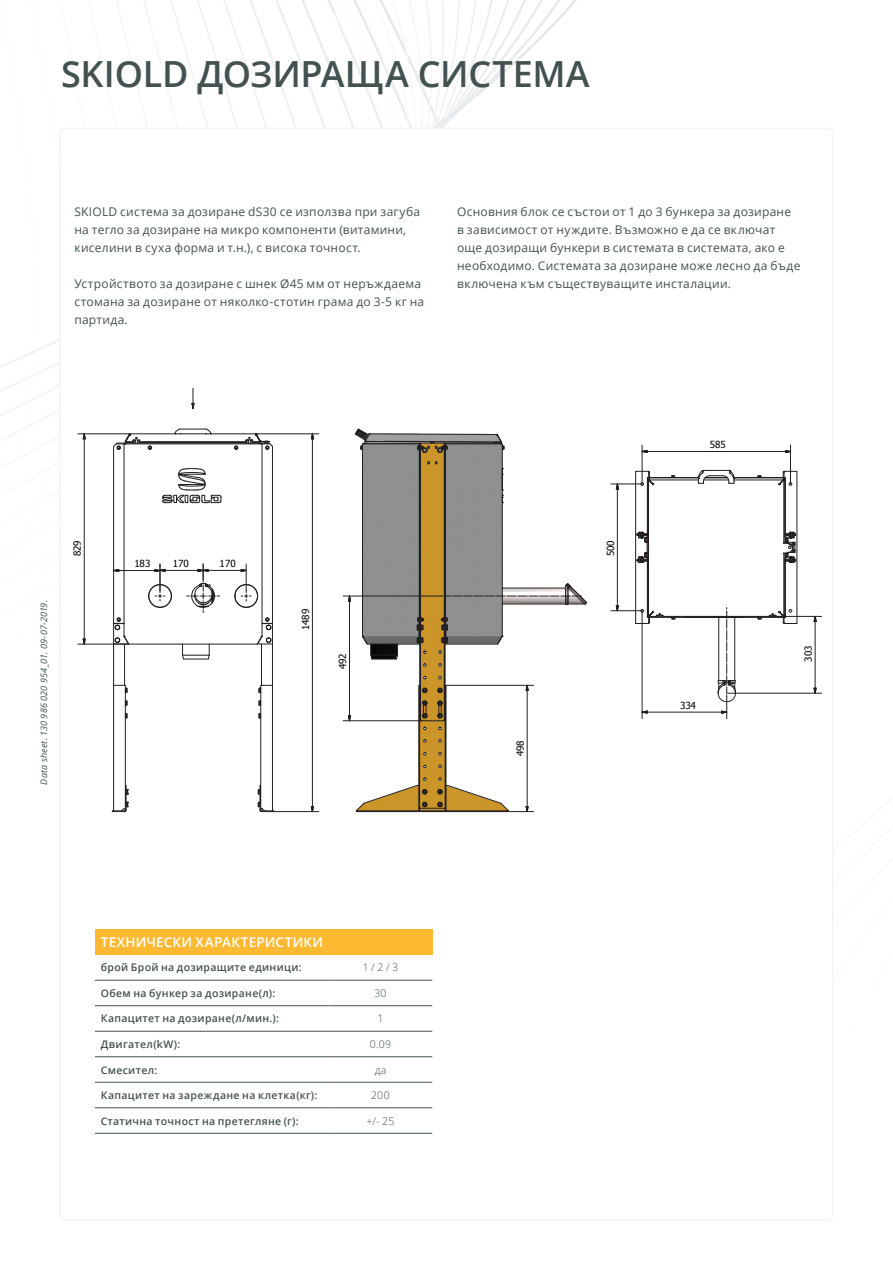
<style>
.page{position:relative;width:893px;height:1263px;background:#fff}
.page>*{position:absolute;margin:0;border:0;box-sizing:border-box;transform-origin:0 0}
.headline_2{font:600 36px "Open Sans";letter-spacing:-.005em;color:#435151}
.t1{font:14.7px "Tahoma";color:#000}
.table_top_white_text{font:600 13.5px "Open Sans";letter-spacing:.02em;color:#fff}
.body_text{font:12px/18px "Open Sans";letter-spacing:.02em;color:#435151}
.table_headline{font:600 10.5px "Open Sans";letter-spacing:.03em;color:#435151}
.table_body_text{font:300 10.5px "Open Sans";letter-spacing:.03em;color:#435151}
.t2{font:9.75px "Tahoma";letter-spacing:-.005em;color:#000}
.all_rights_reserved{font:italic 9px "Open Sans";letter-spacing:.02em;color:#435151}
</style>
<div class="page">
<svg style="left:264px;top:0;width:313px;height:128px"></svg>
<hr style="left:272px;top:644px;width:1px;height:41px;background:#231f20">
<hr style="left:261px;top:644px;width:1px;height:41px;background:#231f20">
<hr style="left:113px;top:644px;width:1px;height:41px;background:#231f20">
<hr style="left:124px;top:644px;width:1px;height:41px;background:#231f20">
<hr style="left:113px;top:685px;width:1px;height:126px;background:#231f20">
<hr style="left:125px;top:685px;width:1px;height:100px;background:#231f20">
<svg style="left:258px;top:685px;width:16px;height:127px"></svg>
<svg style="left:125px;top:700px;width:3px;height:6px"></svg>
<svg style="left:125px;top:713px;width:3px;height:6px"></svg>
<svg style="left:114px;top:685px;width:14px;height:8px"></svg>
<svg style="left:112px;top:785px;width:17px;height:27px"></svg>
<img style="left:355px;top:666px;width:179px;height:146px">
<div style="left:444px;top:446px;width:1px;height:275px;border:1px solid #231f20"></div>
<div style="left:419px;top:446px;width:2px;height:275px;border:1px solid #231f20"></div>
<div style="left:445px;top:685px;width:1px;height:126px;border:1px solid #231f20"></div>
<div style="left:419px;top:685px;width:1px;height:126px;border:1px solid #231f20"></div>
<svg style="left:420px;top:700px;width:25px;height:21px"></svg>
<svg style="left:437px;top:685px;width:9px;height:8px"></svg>
<svg style="left:420px;top:685px;width:8px;height:8px"></svg>
<hr style="left:783px;top:553px;width:1px;height:63px;background:#231f20">
<hr style="left:783px;top:480px;width:1px;height:63px;background:#231f20">
<div style="left:663px;top:615px;width:107px;height:2px;border:1px solid #231f20"></div>
<hr style="left:649px;top:480px;width:49px;height:1px;background:#231f20">
<hr style="left:734px;top:480px;width:49px;height:1px;background:#231f20">
<hr style="left:797px;top:471px;width:1px;height:152px;background:#231f20">
<hr style="left:635px;top:471px;width:1px;height:152px;background:#231f20">
<hr style="left:785px;top:561px;width:1px;height:55px;background:#231f20">
<hr style="left:648px;top:617px;width:137px;height:1px;background:#231f20">
<svg style="left:769px;top:609px;width:28px;height:15px"></svg>
<hr style="left:734px;top:477px;width:51px;height:1px;background:#231f20">
<hr style="left:648px;top:477px;width:50px;height:1px;background:#231f20">
<svg style="left:778px;top:471px;width:19px;height:15px"></svg>
<hr style="left:785px;top:478px;width:1px;height:56px;background:#231f20">
<hr style="left:734px;top:478px;width:51px;height:1px;background:#231f20">
<svg style="left:698px;top:469px;width:37px;height:15px"></svg>
<hr style="left:648px;top:478px;width:50px;height:1px;background:#231f20">
<svg style="left:636px;top:471px;width:27px;height:153px"></svg>
<svg style="left:783px;top:532px;width:13px;height:31px"></svg>
<svg style="left:191px;top:388px;width:4px;height:21px"></svg>
<svg style="left:311px;top:433px;width:3px;height:7px"></svg>
<svg style="left:311px;top:806px;width:3px;height:5px"></svg>
<hr style="left:312px;top:439px;width:1px;height:367px;background:#231f20">
<hr style="left:274px;top:811px;width:45px;height:1px;background:#231f20">
<hr style="left:256px;top:434px;width:63px;height:1px;background:#231f20">
<svg style="left:616px;top:605px;width:3px;height:5px"></svg>
<svg style="left:616px;top:483px;width:3px;height:7px"></svg>
<hr style="left:617px;top:489px;width:1px;height:117px;background:#231f20">
<hr style="left:611px;top:610px;width:31px;height:1px;background:#231f20">
<hr style="left:611px;top:484px;width:31px;height:1px;background:#231f20">
<svg style="left:785px;top:450px;width:5px;height:3px"></svg>
<svg style="left:641px;top:450px;width:7px;height:3px"></svg>
<hr style="left:647px;top:451px;width:138px;height:1px;background:#231f20">
<hr style="left:642px;top:445px;width:1px;height:39px;background:#231f20">
<hr style="left:790px;top:445px;width:1px;height:39px;background:#231f20">
<svg style="left:113px;top:428px;width:160px;height:232px"></svg>
<svg style="left:641px;top:710px;width:7px;height:4px"></svg>
<hr style="left:647px;top:712px;width:75px;height:1px;background:#231f20">
<svg style="left:686px;top:607px;width:58px;height:111px"></svg>
<hr style="left:642px;top:611px;width:1px;height:107px;background:#231f20">
<svg style="left:813px;top:687px;width:4px;height:6px"></svg>
<svg style="left:813px;top:617px;width:4px;height:5px"></svg>
<hr style="left:815px;top:621px;width:1px;height:67px;background:#231f20">
<hr style="left:769px;top:616px;width:52px;height:1px;background:#231f20">
<hr style="left:727px;top:693px;width:94px;height:1px;background:#231f20">
<svg style="left:348px;top:715px;width:3px;height:5px"></svg>
<svg style="left:348px;top:429px;width:239px;height:237px"></svg>
<hr style="left:349px;top:601px;width:1px;height:115px;background:#231f20">
<hr style="left:343px;top:720px;width:78px;height:1px;background:#231f20">
<hr style="left:343px;top:596px;width:98px;height:1px;background:#231f20">
<svg style="left:525px;top:684px;width:4px;height:7px"></svg>
<hr style="left:527px;top:690px;width:1px;height:116px;background:#231f20">
<hr style="left:446px;top:685px;width:88px;height:1px;background:#231f20">
<svg style="left:356px;top:778px;width:178px;height:34px"></svg>
<svg style="left:82px;top:638px;width:4px;height:6px"></svg>
<svg style="left:82px;top:433px;width:4px;height:7px"></svg>
<hr style="left:84px;top:439px;width:1px;height:200px;background:#231f20">
<hr style="left:78px;top:644px;width:51px;height:1px;background:#231f20">
<hr style="left:78px;top:434px;width:52px;height:1px;background:#231f20">
<div style="left:95px;top:929px;width:337px;height:26px;background:#fdb932"></div>
<hr style="left:95px;top:1005px;width:234px;height:1px;background:#435151">
<hr style="left:329px;top:1005px;width:103px;height:1px;background:#435151">
<hr style="left:95px;top:1031px;width:234px;height:1px;background:#435151">
<hr style="left:329px;top:1031px;width:103px;height:1px;background:#435151">
<hr style="left:95px;top:1056px;width:234px;height:1px;background:#435151">
<hr style="left:329px;top:1056px;width:103px;height:1px;background:#435151">
<hr style="left:95px;top:1082px;width:234px;height:1px;background:#435151">
<hr style="left:95px;top:1107px;width:234px;height:1px;background:#435151">
<hr style="left:95px;top:1133px;width:234px;height:1px;background:#435151">
<hr style="left:329px;top:1082px;width:103px;height:1px;background:#435151">
<hr style="left:329px;top:1107px;width:103px;height:1px;background:#435151">
<hr style="left:329px;top:1133px;width:103px;height:1px;background:#435151">
<hr style="left:95px;top:980px;width:234px;height:1px;background:#435151">
<hr style="left:329px;top:980px;width:103px;height:1px;background:#435151">
<p class="headline_2" style="left:61px;top:49px;width:530px">SKIOLD ДОЗИРАЩА СИСТЕМА</p>
<p class="body_text" style="left:74px;top:202px;width:347px">SKIOLD система за дозиране dS30 се използва при загуба на тегло за дозиране на микро компоненти (витамини, киселини в суха форма и т.н.), с висока точност.</p>
<p class="body_text" style="left:74px;top:274px;width:351px">Устройството за дозиране с шнек Ø45 мм от неръждаема стомана за дозиране от няколко-стотин грама до 3-5 кг на партида.</p>
<p class="t1" style="left:187px;top:299px;width:10px">A</p>
<p class="body_text" style="left:457px;top:202px;width:345px">Основния блок се състои от 1 до 3 бункера за дозиране в зависимост от нуждите. Възможно е да се включат още дозиращи бункери в системата в системата, ако е необходимо. Системата за дозиране може лесно да бъде включена към съществуващите инсталации.</p>
<p class="all_rights_reserved" style="left:38px;top:784px;width:186px;rotate:-90deg">Data sheet. 130 986 020 954_01. 09-07-2019.</p>
<p class="t2" style="left:71px;top:556px;width:18px;rotate:-90deg">829</p>
<p class="t2" style="left:134px;top:557px;width:18px">183</p>
<p class="t2" style="left:173px;top:557px;width:18px">170</p>
<p class="t2" style="left:220px;top:557px;width:18px">170</p>
<p class="t2" style="left:299px;top:630px;width:23px;rotate:-90deg">1489</p>
<p class="t2" style="left:336px;top:669px;width:18px;rotate:-90deg">492</p>
<p class="t2" style="left:514px;top:756px;width:18px;rotate:-90deg">498</p>
<p class="t2" style="left:604px;top:556px;width:17px;rotate:-90deg">500</p>
<p class="t2" style="left:710px;top:438px;width:18px">585</p>
<p class="t2" style="left:680px;top:699px;width:17px">334</p>
<p class="t2" style="left:802px;top:662px;width:18px;rotate:-90deg">303</p>
<p class="table_top_white_text" style="left:101px;top:933px;width:224px">ТЕХНИЧЕСКИ ХАРАКТЕРИСТИКИ</p>
<p class="table_headline" style="left:101px;top:960px;width:202px">брой Брой на дозиращите единици:</p>
<p class="table_headline" style="left:101px;top:986px;width:176px">Обем на бункер за дозиране(л):</p>
<p class="table_headline" style="left:101px;top:1011px;width:180px">Капацитет на дозиране(л/мин.):</p>
<p class="table_headline" style="left:101px;top:1037px;width:81px">Двигател(kW):</p>
<p class="table_headline" style="left:101px;top:1062px;width:58px">Смесител:</p>
<p class="table_body_text" style="left:375px;top:1062px;width:13px">да</p>
<p class="table_headline" style="left:101px;top:1088px;width:218px">Капацитет на зареждане на клетка(кг):</p>
<p class="table_headline" style="left:101px;top:1113px;width:199px">Статична точност на претегляне (г):</p>
<p class="table_body_text" style="left:363px;top:960px;width:37px">1 / 2 / 3</p>
<p class="table_body_text" style="left:374px;top:986px;width:14px">30</p>
<p class="table_body_text" style="left:377px;top:1011px;width:7px">1</p>
<p class="table_body_text" style="left:370px;top:1037px;width:23px">0.09</p>
<p class="table_body_text" style="left:371px;top:1088px;width:20px">200</p>
<p class="table_body_text" style="left:367px;top:1113px;width:29px">+/- 25</p>
</div>
